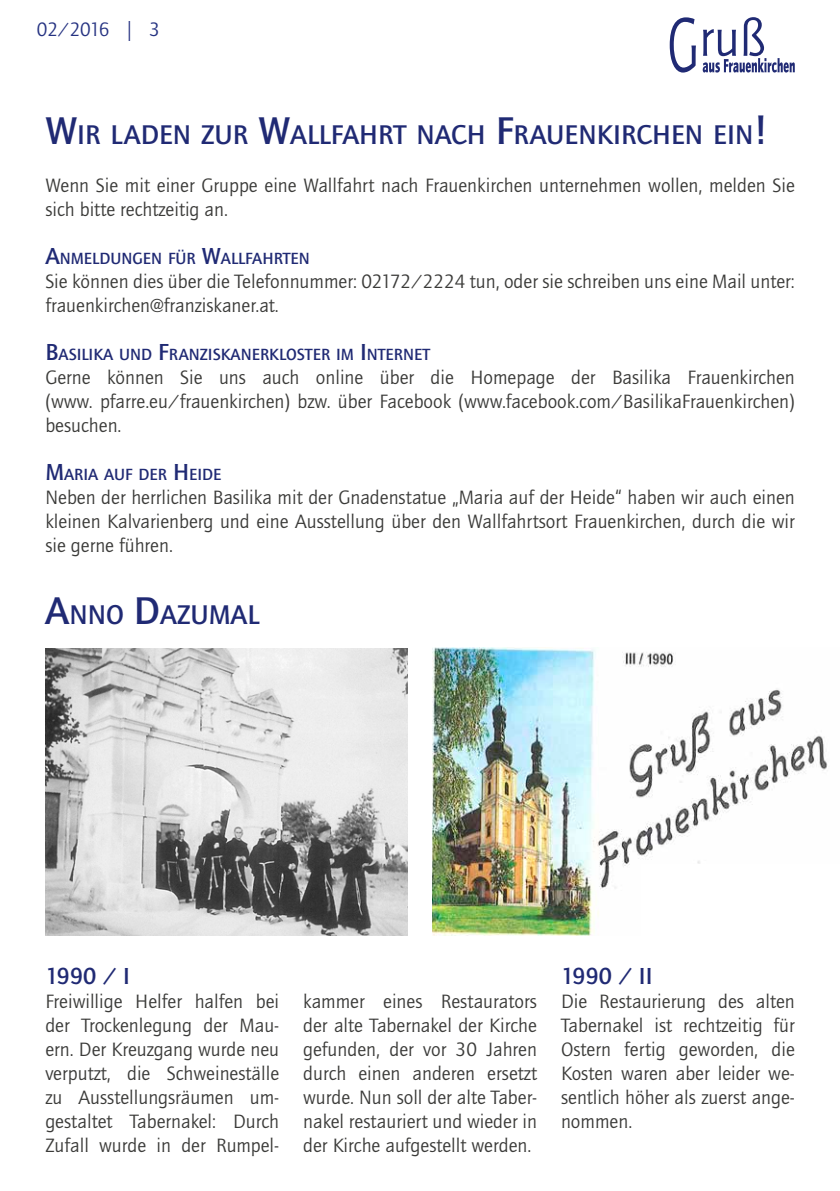
<style>
.page{position:relative;width:840px;height:1191px;background:#fff}
.page>*{position:absolute;margin:0;border:0;box-sizing:border-box;transform-origin:0 0}
.t1{font:28px "Quay Sans Md ITC";color:#202a74}
.t2{font:24px "Quay Sans Md ITC";color:#202a74}
.t3{font:20px/24px "Quay Sans ITC";color:#3b3b39;text-align:justify}
.t4{font:20px "Quay Sans ITC";letter-spacing:-.03em;color:#263382}
.t5{font:16.8px "Quay Sans Md ITC";color:#202a74}
.s1{font-size:40px}
.s2{font-size:24px}
</style>
<div class="page">
<svg style="left:669px;top:17px;width:26px;height:56px"></svg>
<svg style="left:702px;top:17px;width:92px;height:56px"></svg>
<img style="left:432px;top:647px;width:396px;height:288px">
<img style="left:45px;top:648px;width:363px;height:287px">
<div style="left:641px;top:864px;width:198px;height:75px;background:#fff"></div>
<p class="t4" style="left:37px;top:19px;width:125px">02/2016 | 3</p>
<h1 class="t1" style="left:45px;top:119px;width:724px"><span class="s1">W</span>IR LADEN ZUR <span class="s1">W</span>ALLFAHRT NACH <span class="s1">F</span>RAUENKIRCHEN EIN<span class="s1">!</span></h1>
<p class="t3" style="left:45px;top:174px;width:750px">Wenn Sie mit einer Gruppe eine Wallfahrt nach Frauenkirchen unternehmen wollen, melden Sie sich bitte rechtzeitig an.</p>
<p class="t5" style="left:45px;top:249px;width:266px"><span class="s2">A</span>NMELDUNGEN FÜR <span class="s2">W</span>ALLFAHRTEN</p>
<p class="t3" style="left:45px;top:270px;width:750px">Sie können dies über die Telefonnummer: 02172/2224 tun, oder sie schreiben uns eine Mail unter: frauenkirchen@franziskaner.at.</p>
<p class="t5" style="left:45px;top:345px;width:386px"><span class="s2">B</span>ASILIKA UND <span class="s2">F</span>RANZISKANERKLOSTER IM <span class="s2">I</span> NTERNET</p>
<p class="t3" style="left:45px;top:366px;width:750px">Gerne können Sie uns auch online über die Homepage der Basilika Frauenkirchen (www. pfarre.eu/frauenkirchen) bzw. über Facebook (www.facebook.com/BasilikaFrauenkirchen) besuchen.</p>
<p class="t5" style="left:45px;top:465px;width:177px"><span class="s2">M</span>ARIA AUF DER <span class="s2">H</span> EIDE</p>
<p class="t3" style="left:45px;top:486px;width:750px">Neben der herrlichen Basilika mit der Gnadenstatue „Maria auf der Heide“ haben wir auch einen kleinen Kalvarienberg und eine Ausstellung über den Wallfahrtsort Frauenkirchen, durch die wir sie gerne führen.</p>
<h1 class="t1" style="left:45px;top:599px;width:215px"><span class="s1">A</span>NNO <span class="s1">D</span>AZUMAL</h1>
<p class="t2" style="left:45px;top:963px;width:82px">1990 / I</p>
<p class="t3" style="left:45px;top:990px;width:235px">Freiwillige Helfer halfen bei der Trockenlegung der Mau&shy;ern. Der Kreuzgang wurde neu verputzt, die Schweineställe zu Ausstellungsräumen um&shy;gestaltet Tabernakel: Durch Zufall wurde in der Rumpel-</p>
<p class="t3" style="left:303px;top:990px;width:235px">kammer eines Restaurators der alte Tabernakel der Kirche gefunden, der vor 30 Jahren durch einen anderen ersetzt wurde. Nun soll der alte Taber&shy;nakel restauriert und wieder in der Kirche aufgestellt werden.</p>
<p class="t2" style="left:560px;top:963px;width:84px">1990 / II</p>
<p class="t3" style="left:560px;top:990px;width:235px">Die Restaurierung des alten Tabernakel ist rechtzeitig für Ostern fertig geworden, die Kosten waren aber leider we&shy;sentlich höher als zuerst ange&shy;nommen.</p>
</div>
